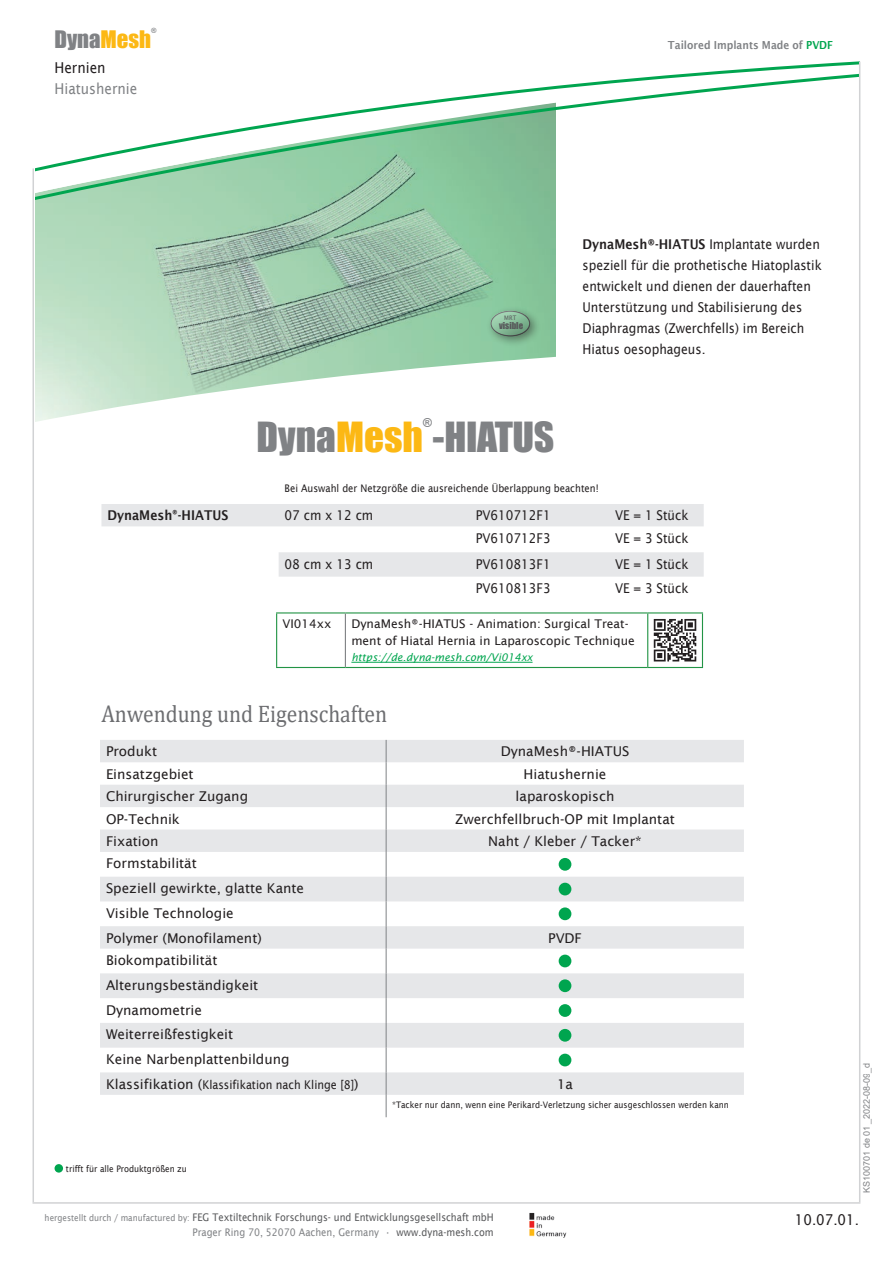
<style>
.page{position:relative;width:893px;height:1263px;background:#fff}
.page>*{position:absolute;margin:0;border:0;box-sizing:border-box;transform-origin:0 0}
.t1{font:38.1px "Impact";color:#808285}
.t2{font:24px "Cambria";color:#6c6d70;scale:.9 1}
.t3{font:22.2px "Impact";color:#808285}
.t4{font:15px "Lucida Sans";color:#231f20;scale:.9 1}
.t5{font:15px "Lucida Sans";color:#808285;scale:.9 1}
.t6{font:13.5px/24.8px "Lucida Sans";color:#231f20}
.t7{font:13.5px/21px "Lucida Sans";color:#231f20;scale:.9 1}
.t8{font:600 13.5px "Lucida Sans";color:#231f20;scale:.9 1}
.t9{font:12px/16.5px "Lucida Sans";color:#231f20}
.t10{font:12px "Lucida Sans";color:#231f20;scale:.9 1}
.t11{font:12px "Impact";color:#808285}
.t12{font:600 11.1px "Lucida Sans";color:#808285;scale:.9 1}
.t13{font:10.5px/15px "Lucida Sans";color:#57585a;text-align:right;scale:.9 1}
.t14{font:10.5px "Lucida Sans";color:#231f20;scale:.9 1}
.t15{font:italic 10.5px "Lucida Sans";color:#00a54f}
.t16{font:9px "Lucida Sans";color:#231f20;scale:.9 1}
.t17{font:9px "Arial";color:#808285}
.t18{font:8.7px "Impact";color:#57585a}
.t19{font:7.05px "Impact";color:#808285}
.t20{font:6.15px "Lucida Sans";letter-spacing:.02em;color:#57585a;scale:.9 1}
.s1{color:#fcb814}
.s2{color:#00a54f}
.s3{font-weight:600}
.s4{font-size:13.5px}
.s5{font-size:9px;color:#808285}
.s6{color:#808285}
</style>
<div class="page">
<img style="left:35px;top:203px;width:521px;height:148px">
<hr style="left:276px;top:612px;width:69px;height:1px;background:#229445">
<hr style="left:276px;top:613px;width:1px;height:54px;background:#229445">
<hr style="left:345px;top:612px;width:303px;height:1px;background:#229445">
<hr style="left:648px;top:612px;width:55px;height:1px;background:#229445">
<hr style="left:647px;top:613px;width:1px;height:54px;background:#229445">
<hr style="left:702px;top:613px;width:1px;height:54px;background:#229445">
<hr style="left:276px;top:667px;width:69px;height:1px;background:#229445">
<hr style="left:345px;top:667px;width:303px;height:1px;background:#229445">
<hr style="left:648px;top:667px;width:55px;height:1px;background:#229445">
<hr style="left:345px;top:613px;width:1px;height:54px;background:#808285">
<hr style="left:351px;top:662px;width:182px;height:1px;background:#00a54f">
<svg style="left:654px;top:619px;width:42px;height:42px"></svg>
<svg style="left:35px;top:351px;width:521px;height:71px"></svg>
<div style="left:486px;top:306px;width:55px;height:42px;background:#231f20;opacity:.47"></div>
<div style="left:55px;top:1164px;width:8px;height:8px;background:#00a54f;border-radius:50%"></div>
<svg style="left:35px;top:174px;width:521px;height:29px;background:#99cdaa"></svg>
<svg style="left:35px;top:61px;width:825px;height:113px"></svg>
<hr style="left:33px;top:168px;width:1px;height:1034px;background:#d1d2d4">
<hr style="left:33px;top:1202px;width:827px;height:2px;background:#d1d2d4">
<hr style="left:859px;top:62px;width:1px;height:1140px;background:#d1d2d4">
<svg style="left:529px;top:1213px;width:1px;height:23px"></svg>
<img style="left:530px;top:1212px;width:37px;height:26px">
<svg style="left:100px;top:740px;width:644px;height:355px;fill:#e6e7e9"></svg>
<svg style="left:386px;top:740px;width:1px;height:377px"></svg>
<div style="left:559px;top:858px;width:12px;height:13px;background:#00a54f;border-radius:50%"></div>
<div style="left:559px;top:883px;width:12px;height:12px;background:#00a54f;border-radius:50%"></div>
<div style="left:559px;top:907px;width:12px;height:13px;background:#00a54f;border-radius:50%"></div>
<div style="left:559px;top:955px;width:12px;height:12px;background:#00a54f;border-radius:50%"></div>
<div style="left:559px;top:979px;width:12px;height:13px;background:#00a54f;border-radius:50%"></div>
<div style="left:559px;top:1004px;width:12px;height:13px;background:#00a54f;border-radius:50%"></div>
<div style="left:559px;top:1029px;width:12px;height:13px;background:#00a54f;border-radius:50%"></div>
<div style="left:559px;top:1054px;width:12px;height:12px;background:#00a54f;border-radius:50%"></div>
<div style="left:488px;top:308px;width:42px;height:29px;background:#231f20;opacity:.75"></div>
<svg style="left:101px;top:504px;width:603px;height:73px"></svg>
<p class="t19" style="left:151px;top:25px;width:7px">®</p>
<h3 class="t3" style="left:55px;top:22px;width:98px">Dyna<span class="s1">Mesh</span></h3>
<p class="t12" style="left:668px;top:38px;width:185px">Tailored Implants Made of <span class="s2">PVDF</span></p>
<p class="t4" style="left:55px;top:59px;width:58px">Hernien</p>
<p class="t5" style="left:55px;top:80px;width:94px">Hiatushernie</p>
<p class="t20" style="left:504px;top:314px;width:15px">MRT</p>
<p class="t20" style="left:505px;top:314px;width:13px">MRI</p>
<p class="t18" style="left:499px;top:318px;width:26px">visible</p>
<p class="t11" style="left:423px;top:413px;width:11px">®</p>
<h1 class="t1" style="left:257px;top:408px;width:299px">Dyna<span class="s1">Mesh</span> -HIATUS</h1>
<p class="t7" style="left:583px;top:234px;width:267px"><span class="s3">DynaMesh®-HIATUS</span> Implantate wurden speziell für die prothetische Hiatoplastik entwickelt und dienen der dauerhaften Unterstützung und Stabilisierung des Diaphragmas (Zwerchfells) im Bereich Hiatus oesophageus.</p>
<p class="t14" style="left:285px;top:482px;width:350px">Bei Auswahl der Netzgröße die ausreichende Überlappung beachten!</p>
<p class="t8" style="left:107px;top:508px;width:136px">DynaMesh<sup>®</sup>-HIATUS</p>
<p class="t7" style="left:285px;top:505px;width:100px">07 cm x 12 cm</p>
<p class="t7" style="left:476px;top:505px;width:85px">PV610712F1</p>
<p class="t7" style="left:615px;top:505px;width:83px">VE = 1 Stück</p>
<p class="t7" style="left:476px;top:527px;width:85px">PV610712F3</p>
<p class="t7" style="left:615px;top:527px;width:83px">VE = 3 Stück</p>
<p class="t7" style="left:285px;top:553px;width:100px">08 cm x 13 cm</p>
<p class="t7" style="left:476px;top:553px;width:85px">PV610813F1</p>
<p class="t7" style="left:615px;top:553px;width:83px">VE = 1 Stück</p>
<p class="t7" style="left:476px;top:578px;width:85px">PV610813F3</p>
<p class="t7" style="left:615px;top:578px;width:83px">VE = 3 Stück</p>
<p class="t9" style="left:283px;top:616px;width:50px">VI014xx</p>
<p class="t9" style="left:351px;top:616px;width:285px">DynaMesh®-HIATUS - Animation: Surgical Treat&shy;ment of Hiatal Hernia in Laparoscopic Technique</p>
<p class="t15" style="left:351px;top:651px;width:183px">https://de.dyna-mesh.com/Vi014xx</p>
<h2 class="t2" style="left:101px;top:699px;width:319px">Anwendung und Eigenschaften</h2>
<p class="t6" style="left:106px;top:739px;width:53px">Produkt</p>
<p class="t6" style="left:501px;top:739px;width:130px">DynaMesh®-HIATUS</p>
<p class="t6" style="left:106px;top:761px;width:89px">Einsatzgebiet</p>
<p class="t6" style="left:524px;top:761px;width:84px">Hiatushernie</p>
<p class="t6" style="left:106px;top:784px;width:144px">Chirurgischer Zugang</p>
<p class="t6" style="left:516px;top:784px;width:100px">laparoskopisch</p>
<p class="t6" style="left:106px;top:806px;width:75px">OP-Technik</p>
<p class="t6" style="left:455px;top:806px;width:221px">Zwerchfellbruch-OP mit Implantat</p>
<p class="t6" style="left:106px;top:829px;width:54px">Fixation</p>
<p class="t6" style="left:488px;top:829px;width:155px">Naht / Kleber / Tacker*</p>
<p class="t6" style="left:106px;top:851px;width:200px">Formstabilität<br>Speziell gewirkte, glatte Kante<br>Visible Technologie<br>Polymer (Monofilament)</p>
<p class="t6" style="left:548px;top:925px;width:35px">PVDF</p>
<p class="t6" style="left:106px;top:948px;width:185px">Biokompatibilität<br>Alterungsbeständigkeit<br>Dynamometrie<br>Weiterreißfestigkeit<br>Keine Narbenplattenbildung</p>
<p class="t10" style="left:106px;top:1078px;width:282px"><span class="s4">Klassifikation (</span>Klassifikation nach Klinge [8]<span class="s4">)</span></p>
<p class="t6" style="left:557px;top:1071px;width:17px">1a</p>
<p class="t16" style="left:392px;top:1099px;width:376px">*Tacker nur dann, wenn eine Perikard-Verletzung sicher ausgeschlossen werden kann</p>
<p class="t16" style="left:66px;top:1163px;width:136px">trifft für alle Produktgrößen zu</p>
<p class="t13" style="left:45px;top:1209px;width:501px"><span class="s5">hergestellt durch / manufactured by:</span> FEG Textiltechnik Forschungs- und Entwicklungsgesellschaft mbH<br><span class="s6">Prager Ring 70, 52070 Aachen, Germany •</span> www.dyna-mesh.com</p>
<p class="t17" style="left:860px;top:1193px;width:131px;rotate:-90deg">KS100701 de01 _2022-08-09_1d</p>
<p class="t4" style="left:795px;top:1211px;width:73px">10.07.01.</p>
</div>
